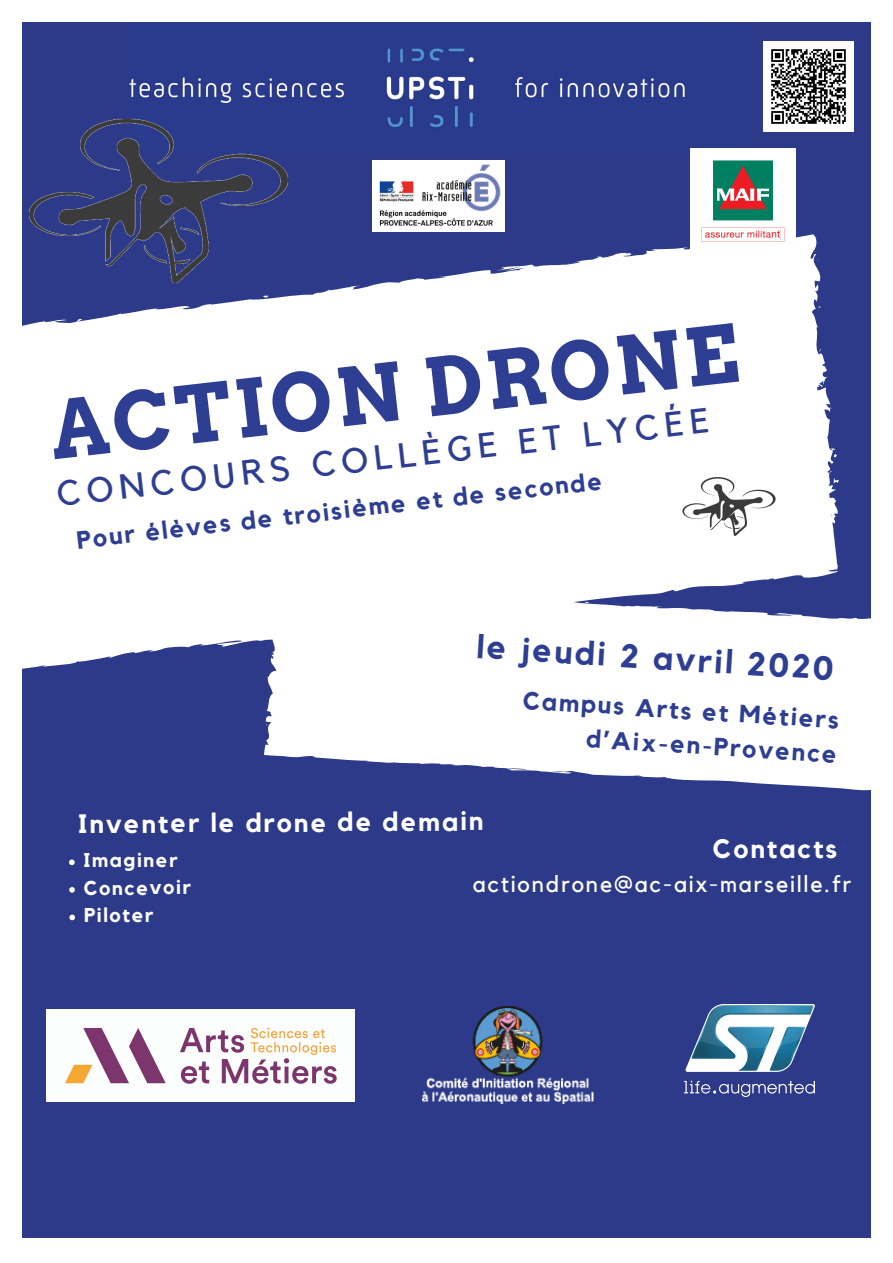
<style>
.page{position:relative;width:893px;height:1263px;background:#fff}
.page>*{position:absolute;margin:0;border:0;box-sizing:border-box;transform-origin:0 0}
.t1{font:700 79.43px "Arvo";color:#2e3e92}
.t2{font:34.72px "Kollektif";color:#2e3e92}
.t3{font:700 33.08px "Kollektif";color:#2e3e92}
.t4{font:700 26.47px "Kollektif";letter-spacing:.075em;color:#fff}
.t5{font:700 24.83px/34.1px "Kollektif";color:#2e3e92;text-align:right}
.t6{font:23.17px "Kollektif";letter-spacing:.08em;color:#fff}
.t7{font:700 19.88px/27.7px "Kollektif";letter-spacing:.075em;color:#fff}
.s1{color:#2e3e92}
</style>
<div class="page">
<div style="left:23px;top:23px;width:848px;height:1214px;background:#2c3a89"></div>
<svg style="left:69px;top:859px;width:6px;height:6px"></svg>
<svg style="left:69px;top:887px;width:6px;height:6px"></svg>
<svg style="left:69px;top:915px;width:6px;height:5px"></svg>
<svg style="left:264px;top:618px;width:607px;height:173px;fill:#fff"></svg>
<svg style="left:22px;top:231px;width:833px;height:442px;background:#e8e9f2"></svg>
<svg style="left:819px;top:349px;width:2px;height:6px"></svg>
<svg style="left:833px;top:475px;width:9px;height:11px"></svg>
<svg style="left:829px;top:448px;width:8px;height:11px"></svg>
<svg style="left:817px;top:305px;width:4px;height:3px"></svg>
<img style="left:386px;top:48px;width:357px;height:101px">
<img style="left:383px;top:160px;width:121px;height:71px">
<img style="left:649px;top:446px;width:161px;height:121px">
<img style="left:22px;top:32px;width:361px;height:338px">
<img style="left:685px;top:1004px;width:130px;height:92px">
<img style="left:764px;top:42px;width:89px;height:89px">
<img style="left:422px;top:1007px;width:171px;height:96px">
<img style="left:690px;top:149px;width:105px;height:104px">
<img style="left:46px;top:1009px;width:309px;height:92px">
<h1 class="t1" style="left:46px;top:381px;width:693px;rotate:-6deg">ACTION DRONE</h1>
<h2 class="t2" style="left:55px;top:476px;width:658px;rotate:-6deg">CONCOURS COLLÈGE ET LYCÉE</h2>
<p class="t5" style="left:75px;top:522px;width:530px;rotate:-6deg">Pour élèves de troisième et de seconde</p>
<h3 class="t3" style="left:478px;top:630px;width:359px;rotate:4deg">le jeudi 2 avril 2020</h3>
<p class="t5" style="left:524px;top:683px;width:318px;rotate:4deg">Campus Arts et Métiers d’Aix-en-Provence</p>
<p class="t4" style="left:78px;top:810px;width:407px">Inventer le drone de demain</p>
<p class="t7" style="left:84px;top:847px;width:109px">Imaginer<br>Concevoir<br>Piloter</p>
<p class="t4" style="left:713px;top:836px;width:137px">Contacts<span class="s1">:</span></p>
<p class="t6" style="left:473px;top:873px;width:380px">actiondrone@ac-aix-marseille.fr</p>
</div>
